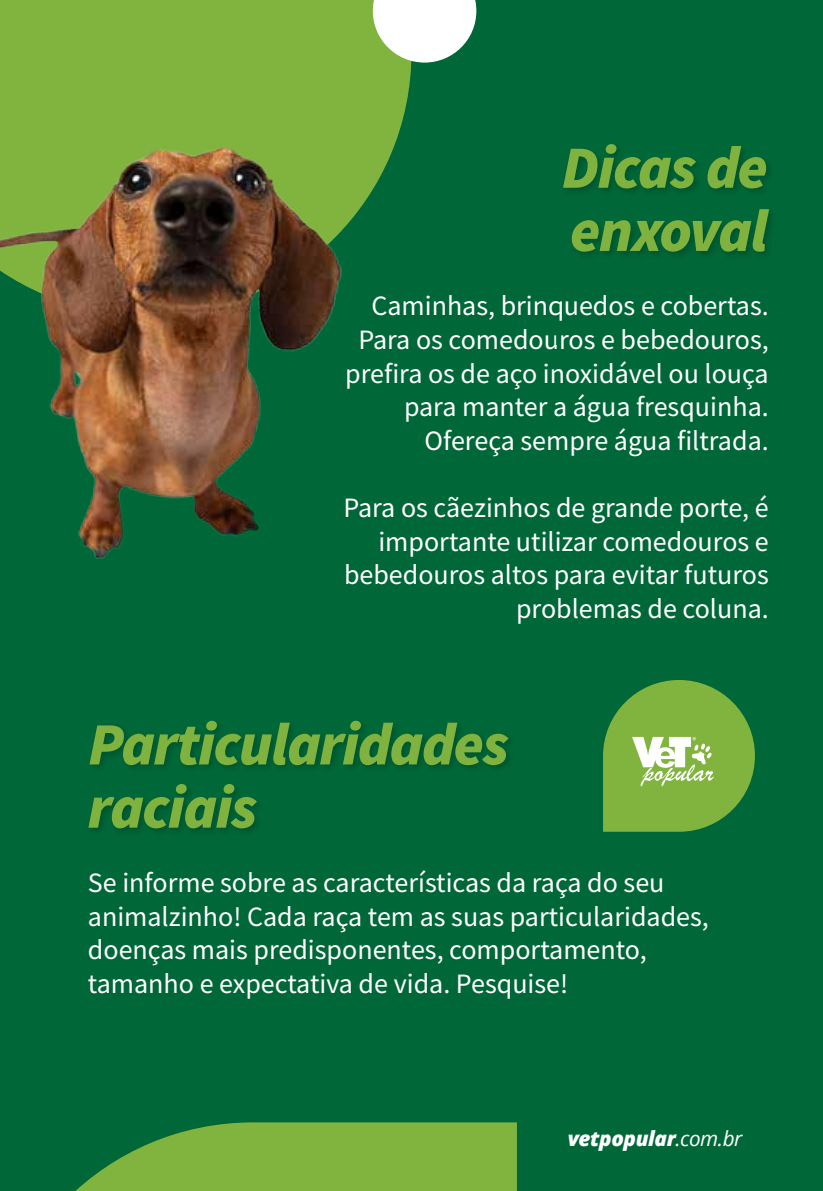
<style>
.page{position:relative;width:823px;height:1191px;background:#fff}
.page>*{position:absolute;margin:0;border:0;box-sizing:border-box;transform-origin:0 0}
.t1{font:italic 900 60px/63.2px "Source Sans Pro";letter-spacing:-.02em;color:#80b23f}
.t2{font:28px/33.6px "Source Sans Pro";color:#fff;text-align:right}
.t3{font:italic 800 20.6px "Open Sans";letter-spacing:-.02em;color:#fff}
.s1{font-weight:400}
</style>
<div class="page">
<div style="left:0;top:0;width:822px;height:1191px;background:#006838"></div>
<img style="left:0;top:0;width:412px;height:559px">
<svg style="left:75px;top:1122px;width:441px;height:69px"></svg>
<svg style="left:372px;top:0;width:104px;height:63px"></svg>
<svg style="left:603px;top:680px;width:151px;height:151px"></svg>
<h1 class="t1" style="left:561px;top:134px;width:208px">Dicas de enxoval</h1>
<p class="t2" style="left:345px;top:289px;width:424px">Caminhas, brinquedos e cobertas.<br>Para os comedouros e bebedouros, prefira os de aço inoxidável ou louça para manter a água fresquinha.<br>Ofereça sempre água filtrada.</p>
<p class="t2" style="left:343px;top:491px;width:426px">Para os cãezinhos de grande porte, é importante utilizar comedouros e bebedouros altos para evitar futuros problemas de coluna.</p>
<h1 class="t1" style="left:88px;top:711px;width:422px">Particularidades raciais</h1>
<p class="t2" style="left:88px;top:866px;width:622px;text-align:left">Se informe sobre as características da raça do seu animalzinho! Cada raça tem as suas particularidades, doenças mais predisponentes, comportamento, tamanho e expectativa de vida. Pesquise!</p>
<p class="t3" style="left:567px;top:1122px;width:176px">vetpopular<span class="s1">.com.br</span></p>
</div>
